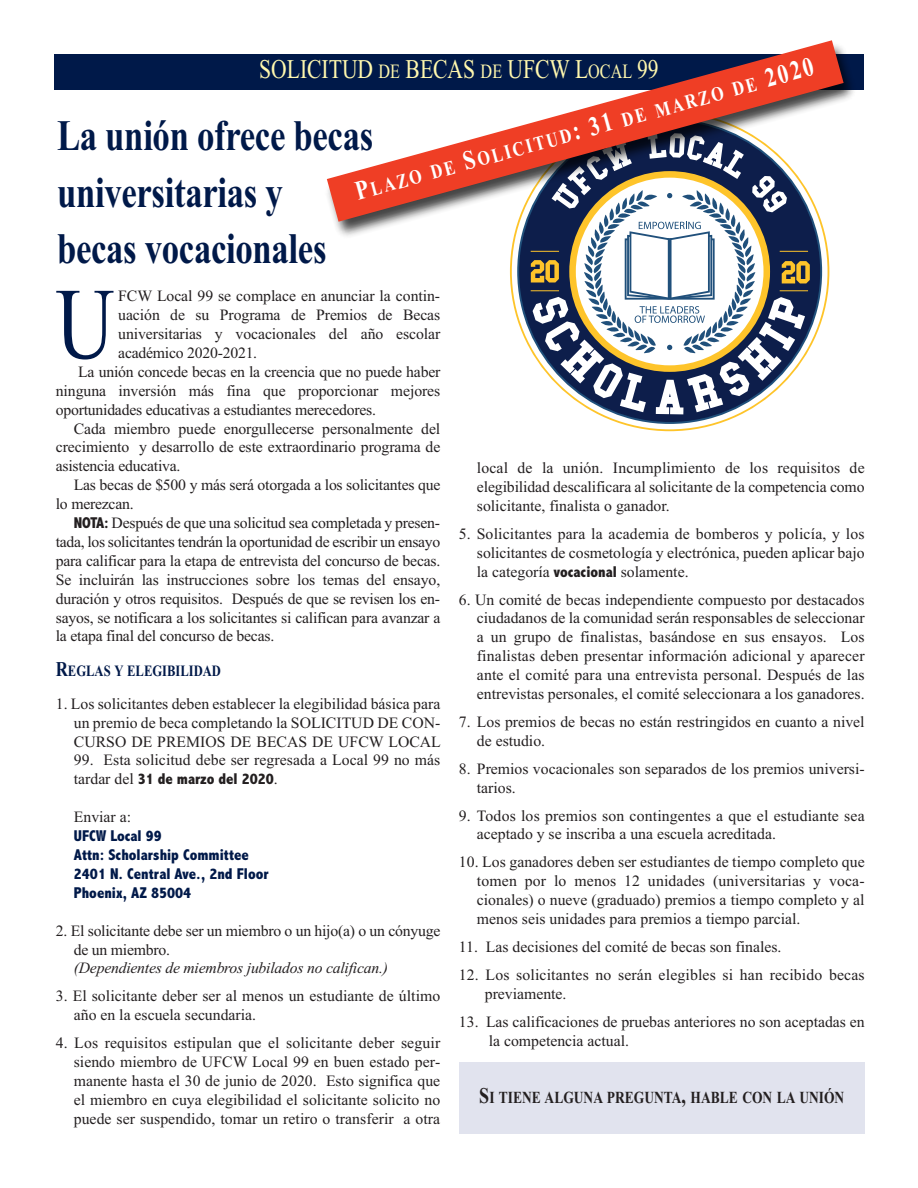
<style>
.page{position:relative;width:918px;height:1188px;background:#fff}
.page>*{position:absolute;margin:0;border:0;box-sizing:border-box;transform-origin:0 0}
.t1{font:101.4px "Times New Roman";color:#001949;scale:.8 1}
.t2{font:700 43.5px/56.7px "Times New Roman";letter-spacing:-.01em;color:#001949;scale:.8 1}
.t3{font:27px "Times New Roman";color:#fff8ae;scale:.8 1}
.t4{font:700 20.25px "Times New Roman";color:#fff;scale:.8 1}
.t5{font:700 16.8px "Times New Roman";color:#231f20;scale:.8 1}
.t6{font:15.75px/18.9px "Times New Roman";letter-spacing:-.005em;color:#231f20}
.t7{font:800 condensed 15.75px/18.9px "Abadi";color:#001949}
.t8{font:italic 15.75px "Times New Roman";letter-spacing:-.015em;color:#231f20}
.t9{font:800 condensed 15.75px "Abadi";color:#231f20}
.t10{font:700 15.75px "Times New Roman";color:#001949;scale:.8 1}
.s1{font-size:27px}
.s2{font-size:20.25px}
.s3{font-family:"Abadi";font-weight:800;font-stretch:condensed}
.s4{font-size:21px}
.s5{font-family:"Times New Roman";font-weight:400;font-stretch:normal}
.s6{font-size:22.5px}
</style>
<div class="page">
<div style="left:54px;top:54px;width:810px;height:36px;background:#001949"></div>
<div style="left:459px;top:1062px;width:406px;height:72px;background:#e1e3ee"></div>
<svg style="left:510px;top:244px;width:319px;height:187px"></svg>
<div style="left:519px;top:121px;width:301px;height:301px;background:#0d1e4b;border-radius:50%"></div>
<svg style="left:531px;top:244px;width:279px;height:170px"></svg>
<img style="left:326px;top:53px;width:528px;height:191px">
<svg style="left:327px;top:40px;width:517px;height:182px"></svg>
<p class="t4" style="left:353px;top:181px;width:595px;rotate:-15deg"><span class="s1">P</span>LAZO DE <span class="s1">S</span>OLICITUD<span class="s1">: 31</span> DE MARZO DE <span class="s1">2020</span></p>
<h3 class="t3" style="left:259px;top:53px;width:501px">SOLICITUD <span class="s2">DE</span> BECAS <span class="s2">DE</span> UFCW L<span class="s2">OCAL</span> 99</h3>
<h2 class="t2" style="left:57px;top:107px;width:397px">La unión ofrece becas universitarias y becas vocacionales</h2>
<h1 class="t1" style="left:56px;top:264px;width:75px">U</h1>
<p class="t6" style="left:118px;top:286px;width:323px">FCW Local 99 se complace en anunciar la contin-</p>
<p class="t6" style="left:118px;top:305px;width:324px">uación de su Programa de Premios de Becas</p>
<p class="t6" style="left:118px;top:324px;width:324px">universitarias y vocacionales del año escolar</p>
<p class="t6" style="left:118px;top:343px;width:140px">académico 2020-2021.</p>
<p class="t6" style="left:78px;top:362px;width:364px">La unión concede becas en la creencia que no puede haber</p>
<p class="t6" style="left:56px;top:381px;width:386px">ninguna inversión más fina que proporcionar mejores</p>
<p class="t6" style="left:56px;top:400px;width:322px">oportunidades educativas a estudiantes merecedores.</p>
<p class="t6" style="left:74px;top:419px;width:368px">Cada miembro puede enorgullecerse personalmente del</p>
<p class="t6" style="left:56px;top:438px;width:386px">crecimiento y desarrollo de este extraordinario programa de</p>
<p class="t6" style="left:56px;top:456px;width:126px">asistencia educativa.</p>
<p class="t6" style="left:74px;top:475px;width:368px">Las becas de $500 y más será otorgada a los solicitantes que</p>
<p class="t6" style="left:56px;top:494px;width:79px">lo merezcan.</p>
<p class="t6" style="left:74px;top:513px;width:368px"><span class="s3">NOTA:</span> Después de que una solicitud sea completada y presen-</p>
<p class="t6" style="left:56px;top:532px;width:386px">tada, los solicitantes tendrán la oportunidad de escribir un ensayo</p>
<p class="t6" style="left:56px;top:551px;width:386px">para calificar para la etapa de entrevista del concurso de becas.</p>
<p class="t6" style="left:56px;top:570px;width:386px">Se incluirán las instrucciones sobre los temas del ensayo,</p>
<p class="t6" style="left:56px;top:589px;width:386px">duración y otros requisitos. Después de que se revisen los en-</p>
<p class="t6" style="left:56px;top:608px;width:386px">sayos, se notificara a los solicitantes si califican para avanzar a</p>
<p class="t6" style="left:56px;top:627px;width:220px">la etapa final del concurso de becas.</p>
<p class="t10" style="left:56px;top:662px;width:208px"><span class="s4">R</span>EGLAS Y ELEGIBILIDAD</p>
<p class="t6" style="left:74px;top:694px;width:369px;text-align:justify;text-indent:-18px">1. Los solicitantes deben establecer la elegibilidad básica para un premio de beca completando la SOLICITUD DE CON-CURSO DE PREMIOS DE BECAS DE UFCW LOCAL</p>
<p class="t6" style="left:74px;top:751px;width:368px">99. Esta solicitud debe ser regresada a Local 99 no más</p>
<p class="t9" style="left:74px;top:770px;width:205px"><span class="s5">tardar del</span> 31 de marzo del 2020<span class="s5">.</span></p>
<p class="t6" style="left:74px;top:807px;width:59px">Enviar a:</p>
<p class="t7" style="left:74px;top:826px;width:196px">UFCW Local 99<br>Attn: Scholarship Committee<br>2401 N. Central Ave., 2nd Floor<br>Phoenix, AZ 85004</p>
<p class="t6" style="left:74px;top:921px;width:368px;text-indent:-18px">2. El solicitante debe ser un miembro o un hijo(a) o un cónyuge de un miembro.</p>
<p class="t8" style="left:74px;top:959px;width:316px">(Dependientes de miembros jubilados no califican.)</p>
<p class="t6" style="left:74px;top:986px;width:368px;text-indent:-18px">3. El solicitante deber ser al menos un estudiante de último año en la escuela secundaria.</p>
<p class="t6" style="left:74px;top:1033px;width:368px;text-align:justify;text-indent:-18px">4. Los requisitos estipulan que el solicitante deber seguir siendo miembro de UFCW Local 99 en buen estado per&shy;manente hasta el 30 de junio de 2020. Esto significa que el miembro en cuya elegibilidad el solicitante solicito no puede ser suspendido, tomar un retiro o transferir a otra</p>
<p class="t6" style="left:477px;top:458px;width:389px;text-align:justify">local de la unión. Incumplimiento de los requisitos de elegibilidad descalificara al solicitante de la competencia como solicitante, finalista o ganador.</p>
<p class="t6" style="left:477px;top:524px;width:389px;text-align:justify;text-indent:-18px">5. Solicitantes para la academia de bomberos y policía, y los solicitantes de cosmetología y electrónica, pueden aplicar bajo la categoría <span class="s3">vocacional</span> solamente.</p>
<p class="t6" style="left:477px;top:590px;width:389px;text-align:justify;text-indent:-18px">6. Un comité de becas independiente compuesto por destacados ciudadanos de la comunidad serán responsables de seleccionar a un grupo de finalistas, basándose en sus ensayos. Los finalistas deben presentar información adicional y aparecer ante el comité para una entrevista personal. Después de las entrevistas personales, el comité seleccionara a los ganadores.</p>
<p class="t6" style="left:477px;top:712px;width:389px;text-indent:-18px">7. Los premios de becas no están restringidos en cuanto a nivel de estudio.</p>
<p class="t6" style="left:477px;top:759px;width:389px;text-indent:-18px">8. Premios vocacionales son separados de los premios universi&shy;tarios.</p>
<p class="t6" style="left:477px;top:806px;width:389px;text-indent:-18px">9. Todos los premios son contingentes a que el estudiante sea aceptado y se inscriba a una escuela acreditada.</p>
<p class="t6" style="left:477px;top:852px;width:389px;text-align:justify;text-indent:-18px">10. Los ganadores deben ser estudiantes de tiempo completo que tomen por lo menos 12 unidades (universitarias y voca&shy;cionales) o nueve (graduado) premios a tiempo completo y al menos seis unidades para premios a tiempo parcial.</p>
<p class="t6" style="left:459px;top:937px;width:324px">11. Las decisiones del comité de becas son finales.</p>
<p class="t6" style="left:485px;top:965px;width:381px;text-indent:-26px">12. Los solicitantes no serán elegibles si han recibido becas previamente.</p>
<p class="t6" style="left:489px;top:1012px;width:377px;text-indent:-30px">13. Las calificaciones de pruebas anteriores no son aceptadas en la competencia actual.</p>
<p class="t5" style="left:479px;top:1088px;width:458px"><span class="s6">S</span>I TIENE ALGUNA PREGUNTA<span class="s6">,</span> HABLE CON LA UNIÓN</p>
</div>
